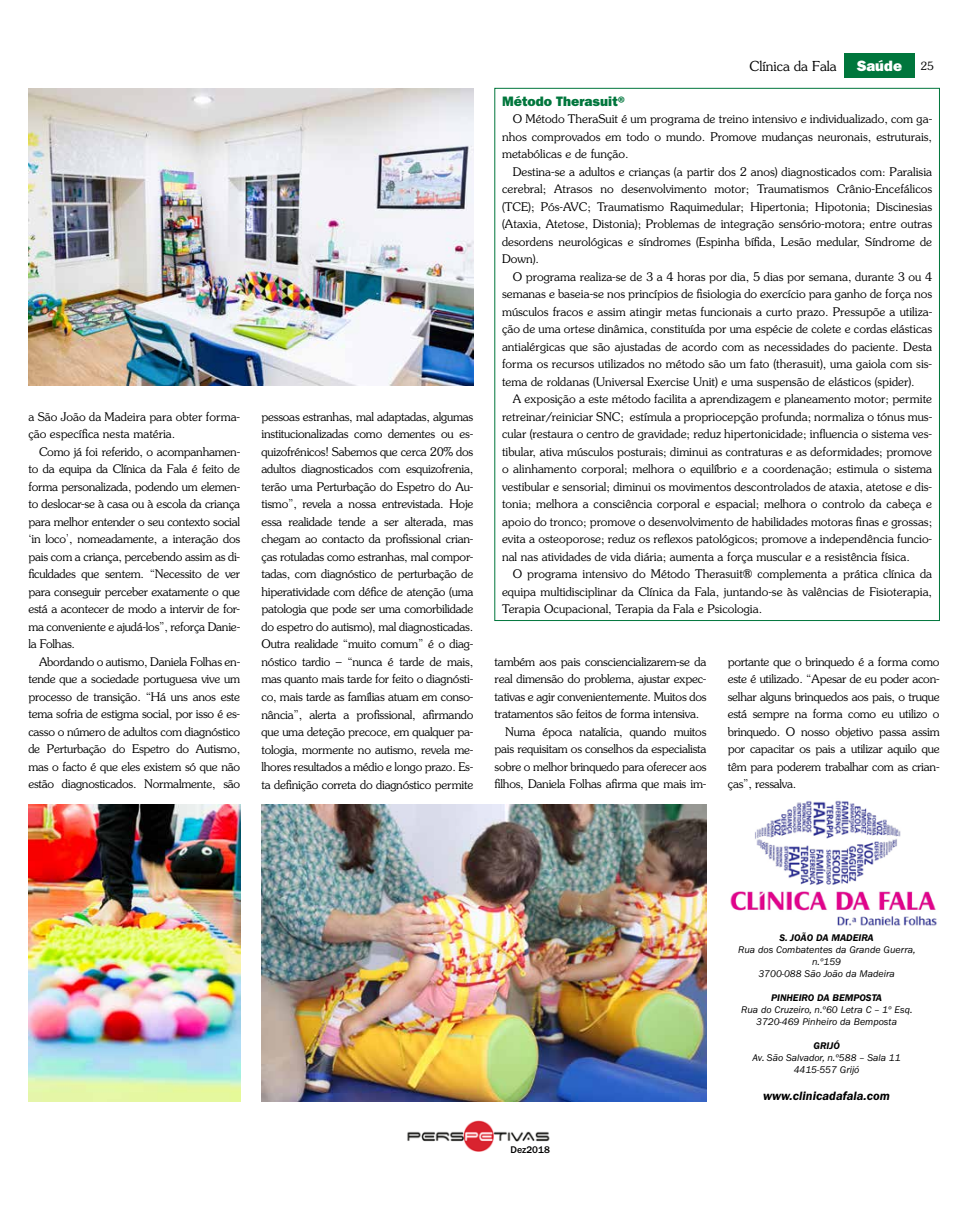
<style>
.page{position:relative;width:968px;height:1205px;background:#fff}
.page>*{position:absolute;margin:0;border:0;box-sizing:border-box;transform-origin:0 0}
.t1{font:15px "ITC Franklin Gothic Std Hvy";color:#fff}
.t2{font:13.75px "ITC Franklin Gothic Std Hvy";color:#00763c}
.t3{font:300 13.75px "Souvenir Std";color:#000}
.t4{font:italic 600 12.5px "ITC Franklin Gothic Std";color:#000}
.t5{font:300 11.88px/17.5px "Souvenir Std";letter-spacing:-.02em;color:#000;text-align:justify}
.t6{font:300 11.88px/17.5px "Souvenir Std";color:#000}
.t7{font:italic 10px/12px "ITC Franklin Gothic Std";color:#000;text-align:center}
.t8{font:italic 600 10px "ITC Franklin Gothic Std";color:#000}
.t9{font:500 10px "ITC Franklin Gothic Std";color:#000}
.s1{font-family:"Souvenir Std";font-weight:300;font-size:11.25px;color:#000}
</style>
<div class="page">
<div style="left:843px;top:53px;width:71px;height:25px;background:#00763c"></div>
<img style="left:407px;top:1121px;width:143px;height:31px">
<img style="left:730px;top:800px;width:207px;height:126px">
<img style="left:28px;top:89px;width:445px;height:296px">
<img style="left:28px;top:804px;width:212px;height:297px">
<img style="left:261px;top:804px;width:445px;height:297px">
<p class="t3" style="left:749px;top:58px;width:89px">Clínica da Fala</p>
<p class="t1" style="left:856px;top:56px;width:79px">Saúde <span class="s1">25</span></p>
<p class="t2" style="left:502px;top:92px;width:127px">Método Therasuit®</p>
<p class="t5" style="left:502px;top:110px;width:431px;text-indent:11px">O Método TheraSuit é um programa de treino intensivo e individualizado, com ga&shy;nhos comprovados em todo o mundo. Promove mudanças neuronais, estruturais, metabólicas e de função.</p>
<p class="t5" style="left:502px;top:163px;width:431px;text-indent:11px">Destina-se a adultos e crianças (a partir dos 2 anos) diagnosticados com: Paralisia cerebral; Atrasos no desenvolvimento motor; Traumatismos Crânio-Encefálicos (TCE); Pós-AVC; Traumatismo Raquimedular; Hipertonia; Hipotonia; Discinesias (Ataxia, Atetose, Distonia); Problemas de integração sensório-motora; entre outras desordens neurológicas e síndromes (Espinha bífida, Lesão medular, Síndrome de Down).</p>
<p class="t5" style="left:502px;top:268px;width:431px;text-indent:11px">O programa realiza-se de 3 a 4 horas por dia, 5 dias por semana, durante 3 ou 4 semanas e baseia-se nos princípios de fisiologia do exercício para ganho de força nos músculos fracos e assim atingir metas funcionais a curto prazo. Pressupõe a utiliza&shy;ção de uma ortese dinâmica, constituída por uma espécie de colete e cordas elásticas antialérgicas que são ajustadas de acordo com as necessidades do paciente. Desta forma os recursos utilizados no método são um fato (therasuit), uma gaiola com sis&shy;tema de roldanas (Universal Exercise Unit) e uma suspensão de elásticos (spider).</p>
<p class="t5" style="left:502px;top:390px;width:431px;text-indent:11px">A exposição a este método facilita a aprendizagem e planeamento motor; permite retreinar/reiniciar SNC; estímula a propriocepção profunda; normaliza o tónus mus&shy;cular (restaura o centro de gravidade; reduz hipertonicidade; influencia o sistema ves&shy;tibular, ativa músculos posturais; diminui as contraturas e as deformidades; promove o alinhamento corporal; melhora o equilíbrio e a coordenação; estimula o sistema vestibular e sensorial; diminui os movimentos descontrolados de ataxia, atetose e dis&shy;tonia; melhora a consciência corporal e espacial; melhora o controlo da cabeça e apoio do tronco; promove o desenvolvimento de habilidades motoras finas e grossas; evita a osteoporose; reduz os reflexos patológicos; promove a independência funcio&shy;nal nas atividades de vida diária; aumenta a força muscular e a resistência física.</p>
<p class="t5" style="left:502px;top:565px;width:431px;text-indent:11px">O programa intensivo do Método Therasuit® complementa a prática clínica da equipa multidisciplinar da Clínica da Fala, juntando-se às valências de Fisioterapia, Terapia Ocupacional, Terapia da Fala e Psicologia.</p>
<p class="t6" style="left:28px;top:408px;width:213px">a São João da Madeira para obter forma&shy;ção específica nesta matéria.</p>
<p class="t5" style="left:28px;top:443px;width:213px;text-indent:11px">Como já foi referido, o acompanhamen&shy;to da equipa da Clínica da Fala é feito de forma personalizada, podendo um elemen&shy;to deslocar-se à casa ou à escola da criança para melhor entender o seu contexto social ‘in loco’, nomeadamente, a interação dos pais com a criança, percebendo assim as di&shy;ficuldades que sentem. “Necessito de ver para conseguir perceber exatamente o que está a acontecer de modo a intervir de for&shy;ma conveniente e ajudá-los”, reforça Danie&shy;la Folhas.</p>
<p class="t5" style="left:28px;top:653px;width:213px;text-indent:11px">Abordando o autismo, Daniela Folhas en&shy;tende que a sociedade portuguesa vive um processo de transição. “Há uns anos este tema sofria de estigma social, por isso é es&shy;casso o número de adultos com diagnóstico de Perturbação do Espetro do Autismo, mas o facto é que eles existem só que não estão diagnosticados. Normalmente, são</p>
<p class="t5" style="left:727px;top:653px;width:213px">portante que o brinquedo é a forma como este é utilizado. “Apesar de eu poder acon&shy;selhar alguns brinquedos aos pais, o truque está sempre na forma como eu utilizo o brinquedo. O nosso objetivo passa assim por capacitar os pais a utilizar aquilo que têm para poderem trabalhar com as crian&shy;ças”, ressalva.</p>
<p class="t5" style="left:261px;top:408px;width:213px">pessoas estranhas, mal adaptadas, algumas institucionalizadas como dementes ou es&shy;quizofrénicos! Sabemos que cerca 20% dos adultos diagnosticados com esquizofrenia, terão uma Perturbação do Espetro do Au&shy;tismo”, revela a nossa entrevistada. Hoje essa realidade tende a ser alterada, mas chegam ao contacto da profissional crian&shy;ças rotuladas como estranhas, mal compor&shy;tadas, com diagnóstico de perturbação de hiperatividade com défice de atenção (uma patologia que pode ser uma comorbilidade do espetro do autismo), mal diagnosticadas.<br>Outra realidade “muito comum” é o diag&shy;nóstico tardio – “nunca é tarde de mais, mas quanto mais tarde for feito o diagnósti&shy;co, mais tarde as famílias atuam em conso&shy;nância”, alerta a profissional, afirmando que uma deteção precoce, em qualquer pa&shy;tologia, mormente no autismo, revela me&shy;lhores resultados a médio e longo prazo. Es&shy;ta definição correta do diagnóstico permite</p>
<p class="t5" style="left:494px;top:653px;width:213px">também aos pais consciencializarem-se da</p>
<p class="t5" style="left:494px;top:670px;width:213px">real dimensão do problema, ajustar expec-</p>
<p class="t5" style="left:494px;top:688px;width:213px">tativas e agir convenientemente. Muitos dos</p>
<p class="t5" style="left:494px;top:705px;width:206px">tratamentos são feitos de forma intensiva.</p>
<p class="t5" style="left:505px;top:723px;width:203px">Numa época natalícia, quando muitos</p>
<p class="t5" style="left:494px;top:740px;width:213px">pais requisitam os conselhos da especialista</p>
<p class="t5" style="left:494px;top:758px;width:213px">sobre o melhor brinquedo para oferecer aos</p>
<p class="t5" style="left:494px;top:775px;width:213px">filhos, Daniela Folhas afirma que mais im-</p>
<p class="t9" style="left:510px;top:1144px;width:41px">Dez2018</p>
<p class="t8" style="left:779px;top:932px;width:96px">S. JOÃO DA MADEIRA</p>
<p class="t7" style="left:738px;top:944px;width:179px">Rua dos Combatentes da Grande Guerra, n.º159<br>3700-088 São João da Madeira</p>
<p class="t8" style="left:771px;top:992px;width:112px">PINHEIRO DA BEMPOSTA</p>
<p class="t7" style="left:741px;top:1004px;width:173px">Rua do Cruzeiro, n.º60 Letra C – 1º Esq.<br>3720-469 Pinheiro da Bemposta</p>
<p class="t8" style="left:813px;top:1040px;width:28px">GRIJÓ</p>
<p class="t7" style="left:752px;top:1052px;width:150px">Av. São Salvador, n.º588 – Sala 11<br>4415-557 Grijó</p>
<p class="t4" style="left:763px;top:1089px;width:128px">www.clinicadafala.com</p>
</div>
